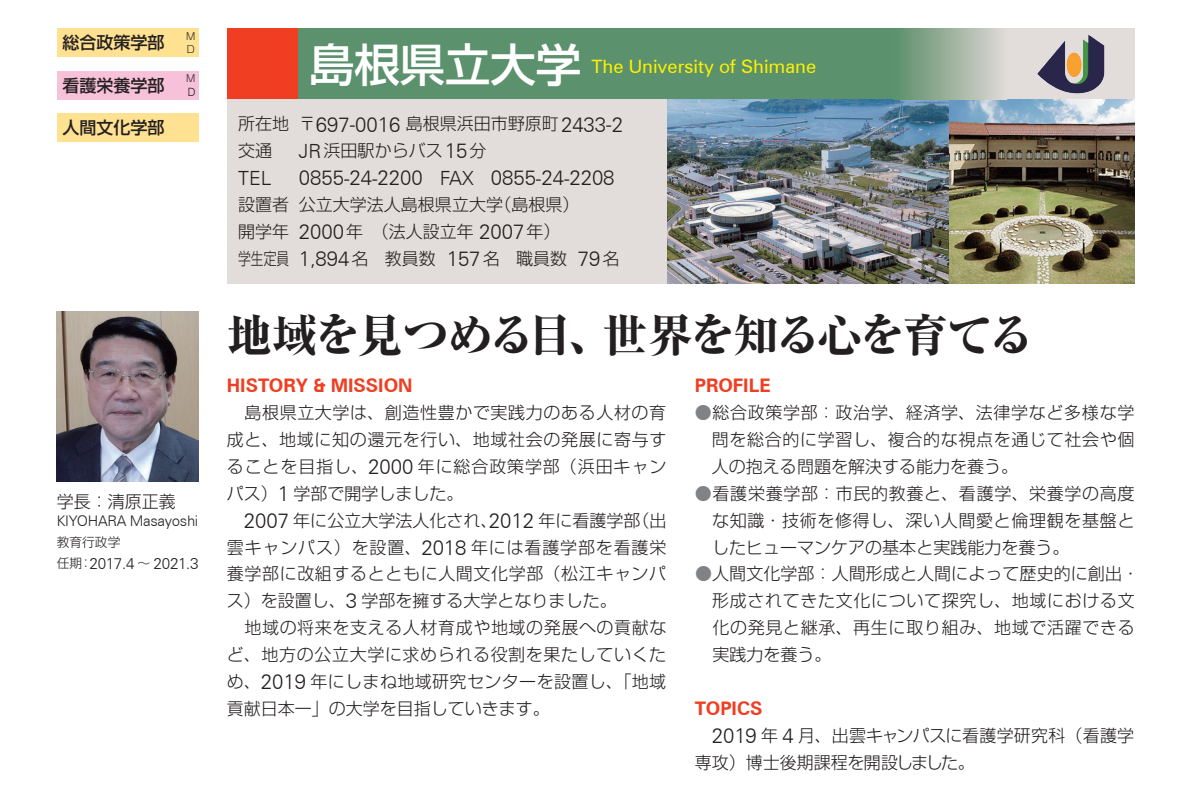
<style>
.page{position:relative;width:1191px;height:797px;background:#fff}
.page>*{position:absolute;margin:0;border:0;box-sizing:border-box;transform-origin:0 0}
.t1{font:800 45.4px "Ryumin Pro";letter-spacing:-.055em;color:#231f20}
.t2{font:500 45.4px "Shin Go Pro";color:#fff}
.t3{font:300 20.4px "Zurich BT";color:#231f20}
.t4{font:300 19.6px "Zurich BT";color:#231f20}
.t5{font:700 18.8px "Zurich BT";color:#ef3e22}
.t6{font:18.4px "Zurich BT";color:#fff101}
.t7{font:300 17px/27px "Shin Go Pro";letter-spacing:.015em;color:#231f20;text-align:justify}
.t8{font:300 17px/27px "Shin Go Pro";letter-spacing:.04em;color:#231f20}
.t9{font:500 17px "Shin Go Pro";color:#231f20}
.t10{font:300 15.4px "Zurich BT";letter-spacing:-.015em;color:#231f20}
.t11{font:300 14.6px "Zurich BT";letter-spacing:-.02em;color:#231f20}
.t12{font:300 12.8px "Shin Go Pro";color:#231f20}
.t13{font:300 11.4px "Zurich BT";color:#231f20}
.t14{font:300 10px/12.8px "Shin Go Pro";color:#231f20}
.s1{font-family:"Shin Go Pro";font-size:12.8px}
.s2{font-size:14.6px}
.s3{font-family:"Zurich BT";font-size:20.4px}
.s4{font-family:"Zurich BT";font-size:19.6px}
.s5{font-size:19.6px}
.s6{color:#808285}
</style>
<div class="page">
<img style="left:666px;top:99px;width:468px;height:184px">
<div style="left:57px;top:28px;width:141px;height:29px;background:#ffe192"></div>
<div style="left:298px;top:28px;width:652px;height:71px;background:#5b916d"></div>
<div style="left:950px;top:28px;width:184px;height:71px;background:#e2ddda"></div>
<div style="left:893px;top:28px;width:113px;height:71px;background:linear-gradient(to right,#5b8e68,#dfd7d4)"></div>
<div style="left:227px;top:28px;width:71px;height:71px;background:#ef3e22"></div>
<img style="left:57px;top:312px;width:141px;height:170px">
<img style="left:1037px;top:34px;width:68px;height:60px">
<div style="left:227px;top:99px;width:439px;height:184px;background:#e2ddda"></div>
<div style="left:57px;top:71px;width:141px;height:28px;background:#f7c1d9"></div>
<div style="left:57px;top:113px;width:141px;height:29px;background:#ffe192"></div>
<p class="t9" style="left:62px;top:29px;width:104px">総合政策学部</p>
<p class="t14" style="left:186px;top:28px;width:11px">Ｍ<br>Ｄ</p>
<p class="t9" style="left:62px;top:71px;width:104px">看護栄養学部</p>
<p class="t14" style="left:186px;top:71px;width:11px">Ｍ</p>
<p class="t13" style="left:187px;top:85px;width:10px">D</p>
<p class="t9" style="left:62px;top:114px;width:104px">人間文化学部</p>
<p class="t7" style="left:57px;top:486px;width:121px">学長：清原正義</p>
<p class="t11" style="left:57px;top:512px;width:143px">KIYOHARA Masayoshi</p>
<p class="t12" style="left:57px;top:532px;width:65px">教育行政学</p>
<p class="t10" style="left:57px;top:554px;width:143px"><span class="s1">任期：</span>2017<span class="s2">.</span>4 <span class="s1">～</span> 2021<span class="s2">.</span>3</p>
<h1 class="t2" style="left:309px;top:28px;width:274px">島根県立大学</h1>
<p class="t6" style="left:591px;top:55px;width:226px">The University of Shimane</p>
<p class="t7" style="left:238px;top:108px;width:386px">所在地〒<span class="s3">697</span><span class="s4">-</span><span class="s3">0016</span> 島根県浜田市野原町<span class="s3">2433</span><span class="s4">-</span><span class="s3">2</span>交通</p>
<p class="t7" style="left:299px;top:135px;width:189px"><span class="s4">JR</span>浜田駅からバス<span class="s3">15</span>分</p>
<p class="t4" style="left:238px;top:166px;width:35px">TEL</p>
<p class="t3" style="left:299px;top:166px;width:317px">0855<span class="s5">-</span>24<span class="s5">-</span>2200 <span class="s5">FAX</span> 0855<span class="s5">-</span>24<span class="s5">-</span>2208</p>
<p class="t7" style="left:238px;top:189px;width:383px;text-align:left">設置者公立大学法人島根県立大学（島根県）<br>開学年 <span class="s3">2000</span>年（法人設立年 <span class="s3">2007</span>年）<br>学生定員 <span class="s3">1</span><span class="s4">,</span><span class="s3">894</span>名 教員数 <span class="s3">157</span>名 職員数 <span class="s3">79</span>名</p>
<h1 class="t1" style="left:227px;top:299px;width:809px">地域を見つめる目、世界を知る心を育てる</h1>
<p class="t5" style="left:694px;top:374px;width:77px">PROFILE</p>
<p class="t7" style="left:712px;top:397px;width:424px;text-indent:-17px"><span class="s6">●</span>総合政策学部：政治学、経済学、法律学など多様な学問を総合的に学習し、複合的な視点を通じて社会や個人の抱える問題を解決する能力を養う。</p>
<p class="t7" style="left:712px;top:478px;width:424px;text-indent:-17px"><span class="s6">●</span>看護栄養学部：市民的教養と、看護学、栄養学の高度な知識・技術を修得し、深い人間愛と倫理観を基盤としたヒューマンケアの基本と実践能力を養う。</p>
<p class="t8" style="left:712px;top:558px;width:428px;text-indent:-17px"><span class="s6">●</span>人間文化学部：人間形成と人間によって歴史的に創出・形成されてきた文化について探究し、地域における文化の発見と継承、再生に取り組み、地域で活躍できる実践力を養う。</p>
<p class="t5" style="left:694px;top:697px;width:69px">TOPICS</p>
<p class="t7" style="left:695px;top:720px;width:441px;text-indent:17px"><span class="s3">2019</span> 年 <span class="s3">4</span> 月、出雲キャンパスに看護学研究科（看護学専攻）博士後期課程を開設しました。</p>
<p class="t5" style="left:227px;top:374px;width:187px">HISTORY &amp; MISSION</p>
<p class="t7" style="left:227px;top:397px;width:441px;text-indent:18px">島根県立大学は、創造性豊かで実践力のある人材の育成と、地域に知の還元を行い、地域社会の発展に寄与することを目指し、<span class="s3">2000</span> 年に総合政策学部（浜田キャンパス）<span class="s3">1</span> 学部で開学しました。</p>
<p class="t7" style="left:227px;top:505px;width:441px;text-indent:17px"><span class="s3">2007</span> 年に公立大学法人化され、<span class="s3">2012</span> 年に看護学部（出雲キャンパス）を設置、<span class="s3">2018</span> 年には看護学部を看護栄養学部に改組するとともに人間文化学部（松江キャンパス）を設置し、<span class="s3">3</span> 学部を擁する大学となりました。</p>
<p class="t7" style="left:227px;top:612px;width:441px;text-indent:18px">地域の将来を支える人材育成や地域の発展への貢献など、地方の公立大学に求められる役割を果たしていくため、<span class="s3">2019</span> 年にしまね地域研究センターを設置し、「地域貢献日本一」の大学を目指していきます。</p>
</div>
